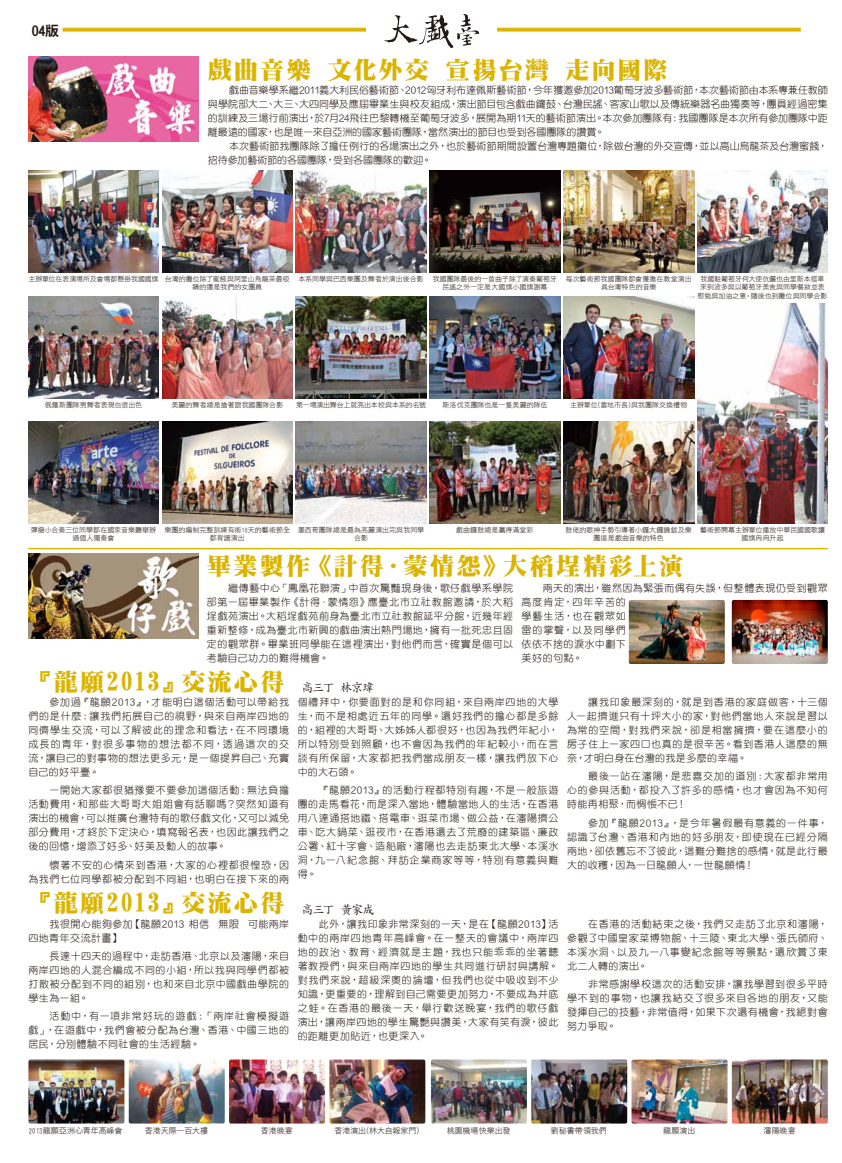
<style>
.page{position:relative;width:842px;height:1163px;background:#fff}
.page>*{position:absolute;margin:0;border:0;box-sizing:border-box;transform-origin:0 0}
.t1{font:24px "DF Ming UB HK BF";letter-spacing:.095em;color:#dbb400}
.t2{font:14px "DFN Hei XB HK BF";color:#221815}
.t3{font:12px "DF Kai Shu Md HK BF";letter-spacing:-.1em;color:#221815}
.t4{font:10px/14px "DF Yuan Lt HKP BF";letter-spacing:.045em;color:#221815;text-align:justify}
.t5{font:10px "DF Yuan Lt HKP BF";color:#221815}
.t6{font:10px "DF Yuan Lt HKP BF";letter-spacing:.01em;color:#221815}
.t7{font:10px "DF Yuan Lt HKP BF";letter-spacing:.005em;color:#221815}
.t8{font:10px/14px "DF Yuan Lt HKP BF";letter-spacing:.065em;color:#221815;text-align:right}
.t9{font:10px "DF Yuan Lt HKP BF";letter-spacing:-.01em;color:#221815}
.t10{font:8px "DF Hei Lt HK BF";letter-spacing:-.005em;color:#221815}
.t11{font:7px/8.4px "DF Hei Lt HK BF";letter-spacing:-.005em;color:#221815;text-align:center}
.t12{font:7px "DF Hei Lt HK BF";letter-spacing:-.03em;color:#221815}
</style>
<div class="page">
<svg style="left:63px;top:28px;width:738px;height:4px;background:#dfbc1e"></svg>
<div style="left:366px;top:9px;width:131px;height:44px;background:#fff"></div>
<svg style="left:384px;top:14px;width:95px;height:34px"></svg>
<hr style="left:28px;top:548px;width:800px;height:1px;background:#dbb400">
<img style="left:28px;top:553px;width:170px;height:85px">
<img style="left:28px;top:57px;width:170px;height:85px">
<img style="left:28px;top:1059px;width:96px;height:64px">
<img style="left:329px;top:1059px;width:96px;height:64px">
<img style="left:229px;top:1059px;width:96px;height:64px">
<img style="left:129px;top:1059px;width:96px;height:64px">
<img style="left:431px;top:1059px;width:96px;height:64px">
<img style="left:732px;top:1059px;width:96px;height:64px">
<img style="left:629px;top:600px;width:96px;height:64px">
<img style="left:732px;top:600px;width:96px;height:64px">
<img style="left:631px;top:1059px;width:96px;height:64px">
<img style="left:531px;top:1059px;width:96px;height:64px">
<img style="left:28px;top:171px;width:131px;height:102px">
<img style="left:162px;top:171px;width:131px;height:102px">
<img style="left:296px;top:171px;width:130px;height:102px">
<img style="left:430px;top:171px;width:130px;height:102px">
<img style="left:697px;top:171px;width:131px;height:102px">
<img style="left:564px;top:171px;width:130px;height:102px">
<img style="left:28px;top:421px;width:131px;height:102px">
<img style="left:162px;top:421px;width:131px;height:102px">
<img style="left:296px;top:421px;width:130px;height:102px">
<img style="left:430px;top:421px;width:130px;height:102px">
<img style="left:28px;top:296px;width:131px;height:102px">
<img style="left:162px;top:296px;width:131px;height:102px">
<img style="left:296px;top:296px;width:130px;height:102px">
<img style="left:430px;top:296px;width:130px;height:102px">
<img style="left:564px;top:296px;width:130px;height:102px">
<img style="left:697px;top:303px;width:131px;height:220px">
<img style="left:564px;top:421px;width:130px;height:102px">
<p class="t2" style="left:32px;top:24px;width:29px">04版</p>
<p class="t1" style="left:208px;top:58px;width:461px">戲曲音樂 文化外交 宣揚台灣 走向國際</p>
<p class="t5" style="left:229px;top:85px;width:600px">戲曲音樂學系繼2011義大利民俗藝術節、2012匈牙利布達佩斯藝術節，今年獲邀參加2013葡萄牙波多藝術節，本次藝術節由本系專兼任教師</p>
<p class="t6" style="left:208px;top:99px;width:621px">與學院部大二、大三、大四同學及應屆畢業生與校友組成，演出節目包含戲曲鑼鼓、台灣民謠、客家山歌以及傳統樂器名曲獨奏等，團員經過密集</p>
<p class="t5" style="left:208px;top:113px;width:621px">的訓練及三場行前演出，於7月24飛往巴黎轉機至葡萄牙波多，展開為期11天的藝術節演出。本次參加團隊有：我國團隊是本次所有參加團隊中距</p>
<p class="t9" style="left:208px;top:127px;width:398px">離最遠的國家，也是唯一來自亞洲的國家藝術團隊，當然演出的節目也受到各國團隊的讚賞。</p>
<p class="t7" style="left:229px;top:141px;width:600px">本次藝術節我團隊除了擔任例行的各場演出之外，也於藝術節期間設置台灣專題攤位，除做台灣的外交宣傳，並以高山烏龍茶及台灣蜜餞，</p>
<p class="t5" style="left:208px;top:155px;width:225px">招待參加藝術節的各國團隊，受到各國團隊的歡迎。</p>
<p class="t11" style="left:192px;top:275px;width:99px;text-align:left;text-indent:-164px">主辦單位在表演場所及會場都懸掛我國國旗 台灣的攤位除了蜜餞與阿里山烏龍茶最吸睛的還是我們的女團員</p>
<p class="t11" style="left:298px;top:275px;width:127px">本系同學與巴西樂團及舞者於演出後合影</p>
<p class="t11" style="left:433px;top:275px;width:126px">我國團隊最後的一首曲子除了演奏葡萄牙民謠之外一定是大國旗小國旗謝幕</p>
<p class="t11" style="left:697px;top:275px;width:132px">我國駐葡萄牙何大使伉儷也由里斯本搭車來到波多與以葡萄牙美食與同學餐敘並表慰勉與加油之意，隨後也到攤位與同學合影</p>
<p class="t11" style="left:566px;top:275px;width:128px">每次藝術節我國團隊都會獲邀在教堂演出具台灣特色的音樂</p>
<p class="t11" style="left:45px;top:400px;width:99px">俄羅斯團隊男舞者表現也很出色</p>
<p class="t11" style="left:171px;top:400px;width:113px">美麗的舞者總是搶著跟我國團隊合影</p>
<p class="t12" style="left:296px;top:401px;width:131px">第一場演出舞台上就亮出本校與本系的名號</p>
<p class="t11" style="left:442px;top:400px;width:106px">斯洛伐克團隊也是一隻美麗的隊伍</p>
<p class="t11" style="left:570px;top:400px;width:119px">主辦單位(當地市長)與我團隊交換禮物</p>
<p class="t11" style="left:31px;top:525px;width:127px">彈撥小合奏三位同學都在國家音樂廳舉辦過個人獨奏會</p>
<p class="t11" style="left:165px;top:525px;width:127px">樂團的編制完整訓練有術10天的藝術節全都背譜演出</p>
<p class="t11" style="left:298px;top:525px;width:128px">墨西哥團隊總是最為亮麗演出完與我同學合影</p>
<p class="t11" style="left:456px;top:525px;width:79px">戲曲鑼鼓總是贏得滿堂彩</p>
<p class="t11" style="left:700px;top:525px;width:127px">藝術節開幕主辦單位播放中華民國國歌讓國旗冉冉升起</p>
<p class="t11" style="left:566px;top:525px;width:128px">鼓佬的眼神手勢引導著小鑼大鑼鐃鈸及樂團這是戲曲音樂的特色</p>
<p class="t1" style="left:207px;top:553px;width:478px">畢業製作《計得．蒙情怨》大稻埕精彩上演</p>
<p class="t4" style="left:207px;top:581px;width:308px;text-indent:21px">繼傳藝中心「鳳凰花聯演」中首次驚豔現身後，歌仔戲學系學院部第一屆畢業製作《計得．蒙情怨》應臺北市立社教館邀請，於大稻埕戲苑演出。大稻埕戲苑前身為臺北市立社教館延平分館，近幾年經重新整修，成為臺北市新興的戲曲演出熱門場地，擁有一批死忠且固定的觀眾群。畢業班同學能在這裡演出，對他們而言，確實是個可以考驗自己功力的難得機會。</p>
<p class="t4" style="left:522px;top:581px;width:308px;text-align:left;text-indent:21px">兩天的演出，雖然因為緊張而偶有失誤，但整體表現仍受到觀眾高度肯定，四年辛苦的<br>學藝生活，也在觀眾如<br>雷的掌聲，以及同學們<br>依依不捨的淚水中劃下<br>美好的句點。</p>
<p class="t4" style="left:28px;top:695px;width:262px;text-indent:21px">參加過『龍願2013』，才能明白這個活動可以帶給我們的是什麼：讓我們拓展自己的視野，與來自兩岸四地的同儕學生交流，可以了解彼此的理念和看法，在不同環境成長的青年，對很多事物的想法都不同，透過這次的交流，讓自己的對事物的想法更多元，是一個提昇自己、充實自己的好平臺。</p>
<p class="t4" style="left:28px;top:783px;width:262px;text-indent:21px">一開始大家都很猶豫要不要參加這個活動：無法負擔活動費用，和那些大哥哥大姐姐會有話聊嗎？突然知道有演出的機會，可以推廣台灣特有的歌仔戲文化，又可以減免部分費用，才終於下定決心，填寫報名表，也因此讓我們之後的回憶，增添了好多、好美及動人的故事。</p>
<p class="t8" style="left:28px;top:857px;width:262px">懷著不安的心情來到香港，大家的心裡都很惶恐，因<br>為我們七位同學都被分配到不同組，也明白在接下來的兩</p>
<p class="t1" style="left:28px;top:669px;width:258px">『龍願2013』交流心得</p>
<p class="t3" style="left:301px;top:681px;width:74px">高三丁 林京瑋</p>
<p class="t4" style="left:567px;top:695px;width:262px;text-indent:21px">讓我印象最深刻的，就是到香港的家庭做客，十三個人一起擠進只有十坪大小的家，對他們當地人來說是習以為常的空間，對我們來說，卻是相當擁擠，要在這麼小的房子住上一家四口也真的是很辛苦。看到香港人這麼的無奈，才明白身在台灣的我是多麼的幸福。</p>
<p class="t4" style="left:567px;top:769px;width:262px;text-indent:21px">最後一站在瀋陽，是悲喜交加的道別：大家都非常用心的參與活動，都投入了許多的感情，也才會因為不知何時能再相聚，而惆悵不已！</p>
<p class="t4" style="left:567px;top:815px;width:262px;text-indent:21px">參加『龍願2013』，是今年暑假最有意義的一件事，認識了台灣、香港和內地的好多朋友，即使現在已經分隔兩地，卻依舊忘不了彼此，這難分難捨的感情，就是此行最大的收穫，因為一日龍願人，一世龍願情！</p>
<p class="t4" style="left:298px;top:695px;width:262px">個禮拜中，你要面對的是和你同組，來自兩岸四地的大學生，而不是相處近五年的同學。還好我們的擔心都是多餘的，組裡的大哥哥、大姊姊人都很好，也因為我們年紀小，所以特別受到照顧，也不會因為我們的年紀較小，而在言談有所保留，大家都把我們當成朋友一樣，讓我們放下心中的大石頭。</p>
<p class="t4" style="left:298px;top:783px;width:262px;text-indent:21px">『龍願2013』的活動行程都特別有趣，不是一般旅遊團的走馬看花，而是深入當地，體驗當地人的生活，在香港用八達通搭地鐵、搭電車、逛菜市場、做公益，在瀋陽擠公車、吃大鍋菜、逛夜市，在香港還去了荒廢的建築區、廉政公署、紅十字會、造船廠，瀋陽也去走訪東北大學、本溪水洞，九一八紀念館、拜訪企業商家等等，特別有意義與難得。</p>
<p class="t1" style="left:28px;top:891px;width:258px">『龍願2013』交流心得</p>
<p class="t4" style="left:28px;top:916px;width:262px;text-indent:21px">我很開心能夠參加【龍願2013 相信 • 無限 • 可能兩岸四地青年交流計畫】</p>
<p class="t4" style="left:28px;top:949px;width:262px;text-indent:21px">長達十四天的過程中，走訪香港、北京以及瀋陽，來自兩岸四地的人混合編成不同的小組，所以我與同學們都被打散被分配到不同的組別，也和來自北京中國戲曲學院的學生為一組。</p>
<p class="t4" style="left:28px;top:1009px;width:262px;text-indent:21px">活動中，有一項非常好玩的遊戲：「兩岸社會模擬遊戲」，在遊戲中，我們會被分配為台灣、香港、中國三地的居民，分別體驗不同社會的生活經驗。</p>
<p class="t3" style="left:301px;top:903px;width:74px">高三丁 黃家成</p>
<p class="t4" style="left:298px;top:916px;width:262px;text-indent:21px">此外，讓我印象非常深刻的一天，是在【龍願2013】活動中的兩岸四地青年高峰會。在一整天的會議中，兩岸四地的政治、教育、經濟就是主題，我也只能乖乖的坐著聽著教授們，與來自兩岸四地的學生共同進行研討與講解。對我們來說，超級深奧的論壇，但我們也從中吸收到不少知識，更重要的，理解到自己需要更加努力，不要成為井底之蛙。在香港的最後一天，舉行歡送晚宴，我們的歌仔戲演出，讓兩岸四地的學生驚艷與讚美，大家有笑有淚，彼此的距離更加貼近，也更深入。</p>
<p class="t4" style="left:567px;top:916px;width:262px;text-indent:21px">在香港的活動結束之後，我們又走訪了北京和瀋陽，參觀了中國皇家菜博物館、十三陵、東北大學、張氏師府、本溪水洞、以及九一八事變紀念館等等景點，還欣賞了東北二人轉的演出。</p>
<p class="t4" style="left:567px;top:977px;width:262px;text-indent:21px">非常感謝學校這次的活動安排，讓我學習到很多平時學不到的事物，也讓我結交了很多來自各地的朋友，又能發揮自己的技藝，非常值得，如果下次還有機會，我絕對會努力爭取。</p>
<p class="t10" style="left:28px;top:1126px;width:96px">2013龍願亞洲心青年高峰會</p>
<p class="t10" style="left:145px;top:1126px;width:65px">香港天際一百大樓</p>
<p class="t10" style="left:261px;top:1126px;width:33px">香港晚宴</p>
<p class="t10" style="left:334px;top:1126px;width:87px">香港演出(林大自報家門)</p>
<p class="t10" style="left:447px;top:1126px;width:65px">桃園機場快樂出發</p>
<p class="t10" style="left:551px;top:1126px;width:57px">劉秘書帶領我們</p>
<p class="t10" style="left:663px;top:1126px;width:34px">龍願演出</p>
<p class="t10" style="left:764px;top:1126px;width:33px">瀋陽晚宴</p>
</div>
